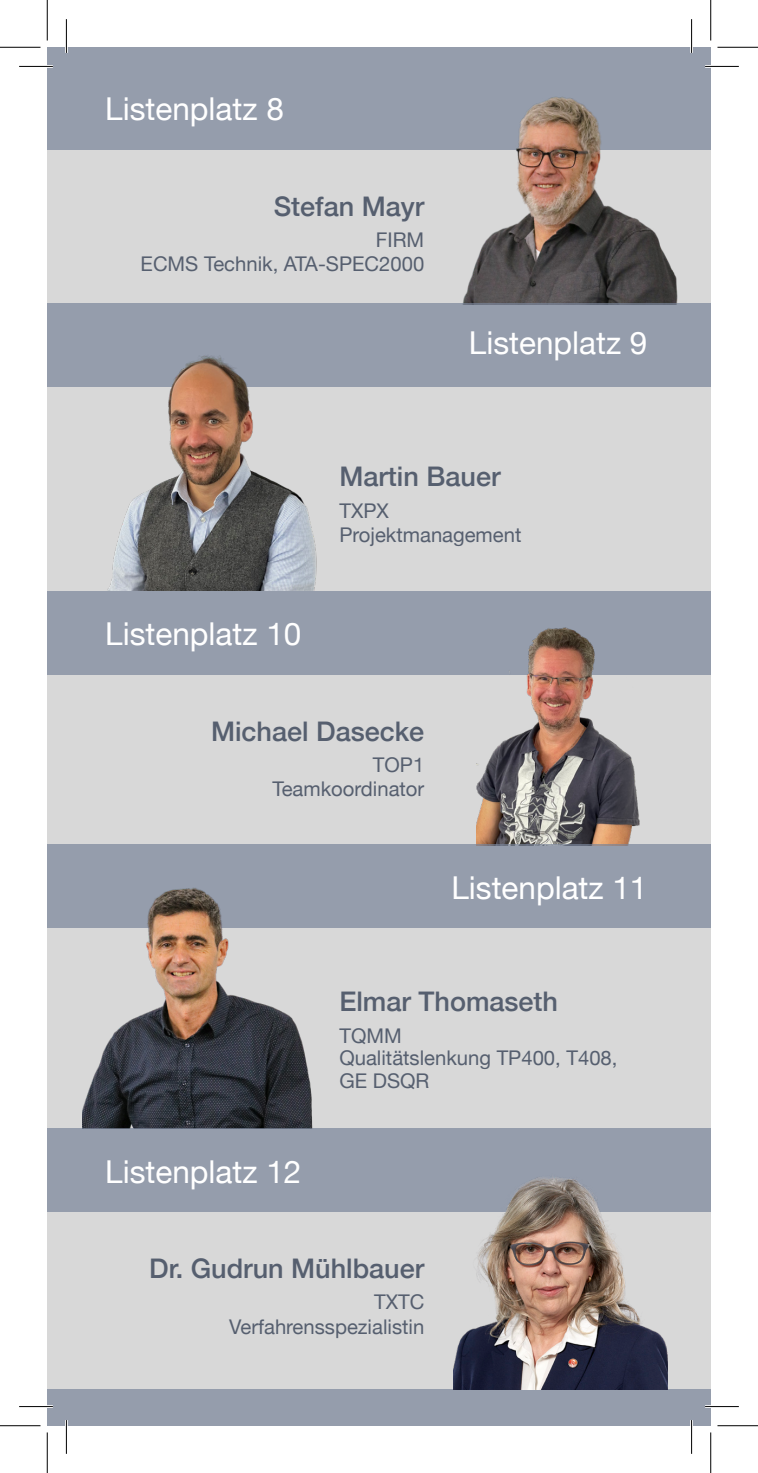
<style>
.page{position:relative;width:758px;height:1473px;background:#fff}
.page>*{position:absolute;margin:0;border:0;box-sizing:border-box;transform-origin:0 0}
.t1{font:31.5px "Helvetica Neue";color:#fff}
.t2{font:500 27px "Helvetica Neue";color:#565f6f}
.t3{font:20.25px/22.5px "Helvetica Neue";color:#565f6f}
</style>
<div class="page">
<div style="left:47px;top:47px;width:664px;height:1378px;background:#d8d8d8"></div>
<div style="left:47px;top:47px;width:664px;height:102px;background:#959dac"></div>
<img style="left:443px;top:97px;width:234px;height:207px">
<div style="left:47px;top:304px;width:664px;height:83px;background:#959dac"></div>
<img style="left:107px;top:355px;width:209px;height:235px">
<div style="left:47px;top:591px;width:664px;height:83px;background:#959dac"></div>
<img style="left:476px;top:627px;width:168px;height:217px">
<div style="left:47px;top:844px;width:664px;height:83px;background:#959dac"></div>
<img style="left:82px;top:888px;width:234px;height:240px">
<div style="left:47px;top:1128px;width:664px;height:83px;background:#959dac"></div>
<div style="left:47px;top:1389px;width:664px;height:36px;background:#959dac"></div>
<img style="left:453px;top:1177px;width:214px;height:212px">
<hr style="left:19px;top:65px;width:34px;height:3px;background:#fff">
<hr style="left:705px;top:65px;width:34px;height:3px;background:#fff">
<hr style="left:19px;top:1404px;width:34px;height:3px;background:#fff">
<hr style="left:705px;top:1404px;width:34px;height:3px;background:#fff">
<hr style="left:65px;top:19px;width:3px;height:34px;background:#fff">
<hr style="left:65px;top:1419px;width:3px;height:34px;background:#fff">
<hr style="left:690px;top:19px;width:3px;height:34px;background:#fff">
<hr style="left:690px;top:1419px;width:3px;height:34px;background:#fff">
<hr style="left:19px;top:66px;width:34px;height:1px;background:#000">
<hr style="left:705px;top:66px;width:34px;height:1px;background:#000">
<hr style="left:19px;top:1405px;width:34px;height:1px;background:#000">
<hr style="left:705px;top:1405px;width:34px;height:1px;background:#000">
<hr style="left:66px;top:19px;width:1px;height:34px;background:#000">
<hr style="left:66px;top:1419px;width:1px;height:34px;background:#000">
<hr style="left:691px;top:19px;width:1px;height:34px;background:#000">
<hr style="left:691px;top:1419px;width:1px;height:34px;background:#000">
<hr style="left:0;top:47px;width:40px;height:1px;background:#000">
<hr style="left:717px;top:47px;width:41px;height:1px;background:#000">
<hr style="left:0;top:1425px;width:40px;height:1px;background:#000">
<hr style="left:717px;top:1425px;width:41px;height:1px;background:#000">
<hr style="left:47px;top:0;width:1px;height:40px;background:#000">
<hr style="left:47px;top:1432px;width:1px;height:40px;background:#000">
<hr style="left:710px;top:0;width:1px;height:40px;background:#000">
<hr style="left:710px;top:1432px;width:1px;height:40px;background:#000">
<p class="t1" style="left:105px;top:86px;width:180px">Listenplatz 8</p>
<p class="t2" style="left:274px;top:184px;width:152px">Stefan Mayr</p>
<p class="t3" style="left:376px;top:230px;width:50px">FIRM</p>
<p class="t3" style="left:141px;top:254px;width:285px">ECMS Technik, ATA-SPEC2000</p>
<p class="t1" style="left:469px;top:319px;width:180px">Listenplatz 9</p>
<p class="t1" style="left:105px;top:611px;width:198px">Listenplatz 10</p>
<p class="t2" style="left:339px;top:455px;width:163px">Martin Bauer</p>
<p class="t3" style="left:339px;top:500px;width:51px">TXPX</p>
<p class="t3" style="left:339px;top:524px;width:183px">Projektmanagement</p>
<p class="t2" style="left:211px;top:709px;width:215px">Michael Dasecke</p>
<p class="t3" style="left:373px;top:754px;width:53px">TOP1</p>
<p class="t3" style="left:272px;top:779px;width:153px">Teamkoordinator</p>
<p class="t1" style="left:451px;top:865px;width:198px">Listenplatz 11</p>
<p class="t1" style="left:105px;top:1148px;width:198px">Listenplatz 12</p>
<p class="t2" style="left:339px;top:979px;width:220px">Elmar Thomaseth</p>
<p class="t3" style="left:339px;top:1025px;width:64px">TQMM</p>
<p class="t3" style="left:339px;top:1047px;width:279px">Qualitätslenkung TP400, T408,<br>GE DSQR</p>
<p class="t2" style="left:149px;top:1246px;width:277px">Dr. Gudrun Mühlbauer</p>
<p class="t3" style="left:374px;top:1291px;width:52px">TXTC</p>
<p class="t3" style="left:229px;top:1316px;width:196px">Verfahrensspezialistin</p>
</div>
